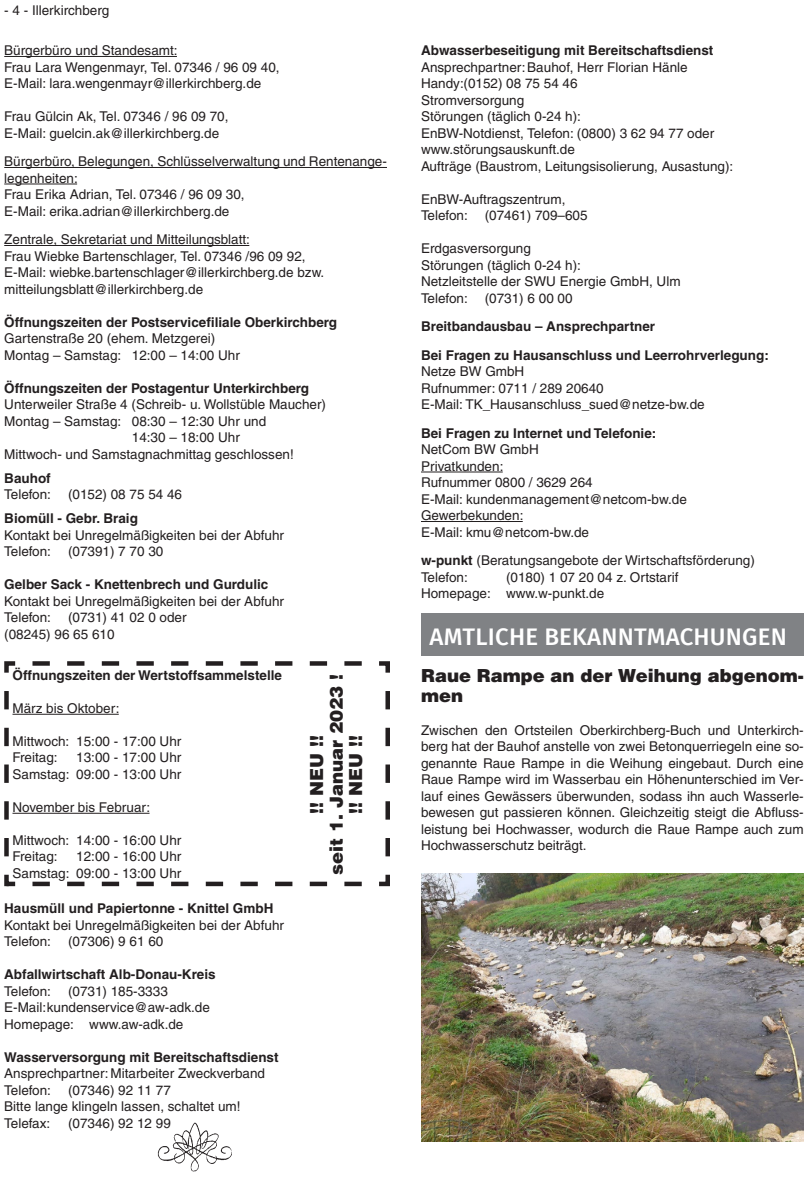
<style>
.page{position:relative;width:808px;height:1178px;background:#fff}
.page>*{position:absolute;margin:0;border:0;box-sizing:border-box;transform-origin:0 0}
.t1{font:500 24px "Fira Sans";letter-spacing:.01em;color:#fff}
.t2{font:900 18px/19.5px "Helvetica";color:#231f20;text-align:center}
.t3{font:13.5px/16.5px "Helvetica";color:#231f20}
.t4{font:700 13.5px/28.5px "Helvetica";color:#231f20}
.s1{font-weight:700}
</style>
<div class="page">
<hr style="left:4px;top:56px;width:173px;height:1px;background:#231f20">
<hr style="left:4px;top:167px;width:383px;height:1px;background:#231f20">
<hr style="left:4px;top:184px;width:73px;height:1px;background:#231f20">
<hr style="left:4px;top:245px;width:245px;height:1px;background:#231f20">
<svg style="left:4px;top:661px;width:386px;height:216px"></svg>
<svg style="left:385px;top:682px;width:5px;height:174px"></svg>
<div style="left:385px;top:875px;width:5px;height:9px;background:#231f20"></div>
<div style="left:385px;top:663px;width:5px;height:10px;background:#231f20"></div>
<svg style="left:4px;top:877px;width:386px;height:10px"></svg>
<hr style="left:13px;top:714px;width:106px;height:1px;background:#231f20">
<hr style="left:13px;top:813px;width:137px;height:1px;background:#231f20">
<hr style="left:421px;top:472px;width:82px;height:1px;background:#231f20">
<hr style="left:421px;top:521px;width:102px;height:1px;background:#231f20">
<div style="left:421px;top:614px;width:383px;height:42px;background:#808285"></div>
<img style="left:421px;top:873px;width:383px;height:268px">
<img style="left:157px;top:1123px;width:75px;height:48px">
<p class="t3" style="left:4px;top:2px;width:107px">- 4 - Illerkirchberg</p>
<p class="t3" style="left:4px;top:42px;width:277px">Bürgerbüro und Standesamt:<br>Frau Lara Wengenmayr, Tel. 07346 / 96 09 40,<br>E-Mail: lara.wengenmayr@illerkirchberg.de</p>
<p class="t3" style="left:4px;top:108px;width:226px">Frau Gülcin Ak, Tel. 07346 / 96 09 70,<br>E-Mail: guelcin.ak@illerkirchberg.de</p>
<p class="t3" style="left:4px;top:153px;width:384px">Bürgerbüro, Belegungen, Schlüsselverwaltung und Rentenange&shy;legenheiten:<br>Frau Erika Adrian, Tel. 07346 / 96 09 30,<br>E-Mail: erika.adrian@illerkirchberg.de</p>
<p class="t3" style="left:4px;top:231px;width:322px">Zentrale, Sekretariat und Mitteilungsblatt:<br>Frau Wiebke Bartenschlager, Tel. 07346 /96 09 92, E-Mail: wiebke.bartenschlager@illerkirchberg.de bzw. mitteilungsblatt@illerkirchberg.de</p>
<p class="t4" style="left:4px;top:307px;width:334px">Öffnungszeiten der Postservicefiliale Oberkirchberg</p>
<p class="t3" style="left:4px;top:330px;width:237px">Gartenstraße 20 (ehem. Metzgerei)<br>Montag – Samstag: 12:00 – 14:00 Uhr</p>
<p class="t4" style="left:4px;top:373px;width:306px">Öffnungszeiten der Postagentur Unterkirchberg</p>
<p class="t3" style="left:4px;top:396px;width:323px">Unterweiler Straße 4 (Schreib- u. Wollstüble Maucher)</p>
<p class="t3" style="left:4px;top:413px;width:263px">Montag – Samstag: 08:30 – 12:30 Uhr und</p>
<p class="t3" style="left:132px;top:429px;width:110px">14:30 – 18:00 Uhr</p>
<p class="t3" style="left:4px;top:446px;width:291px">Mittwoch- und Samstagnachmittag geschlossen!</p>
<p class="t4" style="left:4px;top:463px;width:48px">Bauhof</p>
<p class="t3" style="left:4px;top:486px;width:48px">Telefon:</p>
<p class="t3" style="left:68px;top:486px;width:116px">(0152) 08 75 54 46</p>
<p class="t4" style="left:4px;top:504px;width:135px">Biomüll - Gebr. Braig</p>
<p class="t3" style="left:4px;top:527px;width:281px">Kontakt bei Unregelmäßigkeiten bei der Abfuhr<br>Telefon:</p>
<p class="t3" style="left:68px;top:543px;width:97px">(07391) 7 70 30</p>
<p class="t4" style="left:4px;top:570px;width:266px">Gelber Sack - Knettenbrech und Gurdulic</p>
<p class="t3" style="left:4px;top:593px;width:281px">Kontakt bei Unregelmäßigkeiten bei der Abfuhr<br>Telefon:</p>
<p class="t3" style="left:4px;top:609px;width:184px;text-indent:64px">(0731) 41 02 0 oder (08245) 96 65 610</p>
<p class="t4" style="left:13px;top:661px;width:271px">Öffnungszeiten der Wertstoffsammelstelle</p>
<p class="t3" style="left:13px;top:700px;width:108px">März bis Oktober:</p>
<h2 class="t2" style="left:306px;top:875px;width:203px;rotate:-90deg">!! NEU !!<br>seit 1. Januar 2023 ! !! NEU !!</h2>
<p class="t3" style="left:13px;top:733px;width:170px">Mittwoch: 15:00 - 17:00 Uhr<br>Freitag:</p>
<p class="t3" style="left:13px;top:749px;width:170px;text-align:right">13:00 - 17:00 Uhr<br>Samstag: 09:00 - 13:00 Uhr</p>
<p class="t3" style="left:13px;top:799px;width:139px">November bis Februar:</p>
<p class="t3" style="left:13px;top:832px;width:170px">Mittwoch: 14:00 - 16:00 Uhr<br>Freitag:</p>
<p class="t3" style="left:13px;top:848px;width:170px;text-align:right">12:00 - 16:00 Uhr<br>Samstag: 09:00 - 13:00 Uhr</p>
<p class="t4" style="left:4px;top:894px;width:271px">Hausmüll und Papiertonne - Knittel GmbH</p>
<p class="t3" style="left:4px;top:916px;width:281px">Kontakt bei Unregelmäßigkeiten bei der Abfuhr<br>Telefon:</p>
<p class="t3" style="left:68px;top:933px;width:97px">(07306) 9 61 60</p>
<p class="t4" style="left:4px;top:960px;width:213px">Abfallwirtschaft Alb-Donau-Kreis</p>
<p class="t3" style="left:4px;top:982px;width:48px">Telefon:</p>
<p class="t3" style="left:4px;top:982px;width:207px;text-indent:64px">(0731) 185-3333<br>E-Mail:kundenservice@aw-adk.de<br>Homepage: www.aw-adk.de</p>
<p class="t4" style="left:4px;top:1042px;width:276px">Wasserversorgung mit Bereitschaftsdienst</p>
<p class="t3" style="left:4px;top:1065px;width:262px">Ansprechpartner:Mitarbeiter Zweckverband<br>Telefon:</p>
<p class="t3" style="left:4px;top:1081px;width:238px;text-indent:64px">(07346) 92 11 77<br>Bitte lange klingeln lassen, schaltet um!<br>Telefax:</p>
<p class="t3" style="left:68px;top:1114px;width:104px">(07346) 92 12 99</p>
<p class="t4" style="left:421px;top:36px;width:294px">Abwasserbeseitigung mit Bereitschaftsdienst</p>
<p class="t3" style="left:421px;top:59px;width:314px">Ansprechpartner:Bauhof, Herr Florian Hänle Handy:(0152) 08 75 54 46<br>Stromversorgung<br>Störungen (täglich 0-24 h):<br>EnBW-Notdienst, Telefon: (0800) 3 62 94 77 oder www.störungsauskunft.de<br>Aufträge (Baustrom, Leitungsisolierung, Ausastung):</p>
<p class="t3" style="left:421px;top:191px;width:146px">EnBW-Auftragszentrum,<br>Telefon:</p>
<p class="t3" style="left:485px;top:207px;width:104px">(07461) 709–605</p>
<p class="t3" style="left:421px;top:240px;width:261px">Erdgasversorgung<br>Störungen (täglich 0-24 h):<br>Netzleitstelle der SWU Energie GmbH, Ulm<br>Telefon:</p>
<p class="t3" style="left:485px;top:290px;width:89px">(0731) 6 00 00</p>
<p class="t4" style="left:421px;top:312px;width:349px">Breitbandausbau – Ansprechpartner<br>Bei Fragen zu Hausanschluss und Leerrohrverlegung:</p>
<p class="t3" style="left:421px;top:363px;width:285px">Netze BW GmbH<br>Rufnummer: 0711 / 289 20640<br>E-Mail: TK_Hausanschluss_sued@netze-bw.de</p>
<p class="t4" style="left:421px;top:418px;width:237px">Bei Fragen zu Internet und Telefonie:</p>
<p class="t3" style="left:421px;top:441px;width:267px">NetCom BW GmbH<br>Privatkunden:<br>Rufnummer 0800 / 3629 264<br>E-Mail: kundenmanagement@netcom-bw.de<br>Gewerbekunden:<br>E-Mail: kmu@netcom-bw.de</p>
<p class="t3" style="left:421px;top:552px;width:335px"><span class="s1">w-punkt</span> (Beratungsangebote der Wirtschaftsförderung)<br>Telefon:</p>
<p class="t3" style="left:421px;top:568px;width:259px;text-indent:85px">(0180) 1 07 20 04 z. Ortstarif<br>Homepage: www.w-punkt.de</p>
<h1 class="t1" style="left:430px;top:617px;width:359px">AMTLICHE BEKANNTMACHUNGEN</h1>
<h2 class="t2" style="left:421px;top:665px;width:384px;text-align:left">Raue Rampe an der Weihung abgenom&shy;men</h2>
<p class="t3" style="left:421px;top:721px;width:384px;text-align:justify">Zwischen den Ortsteilen Oberkirchberg-Buch und Unterkirch&shy;berg hat der Bauhof anstelle von zwei Betonquerriegeln eine so&shy;genannte Raue Rampe in die Weihung eingebaut. Durch eine Raue Rampe wird im Wasserbau ein Höhenunterschied im Ver&shy;lauf eines Gewässers überwunden, sodass ihn auch Wasserle&shy;bewesen gut passieren können. Gleichzeitig steigt die Abfluss&shy;leistung bei Hochwasser, wodurch die Raue Rampe auch zum Hochwasserschutz beiträgt.</p>
</div>
